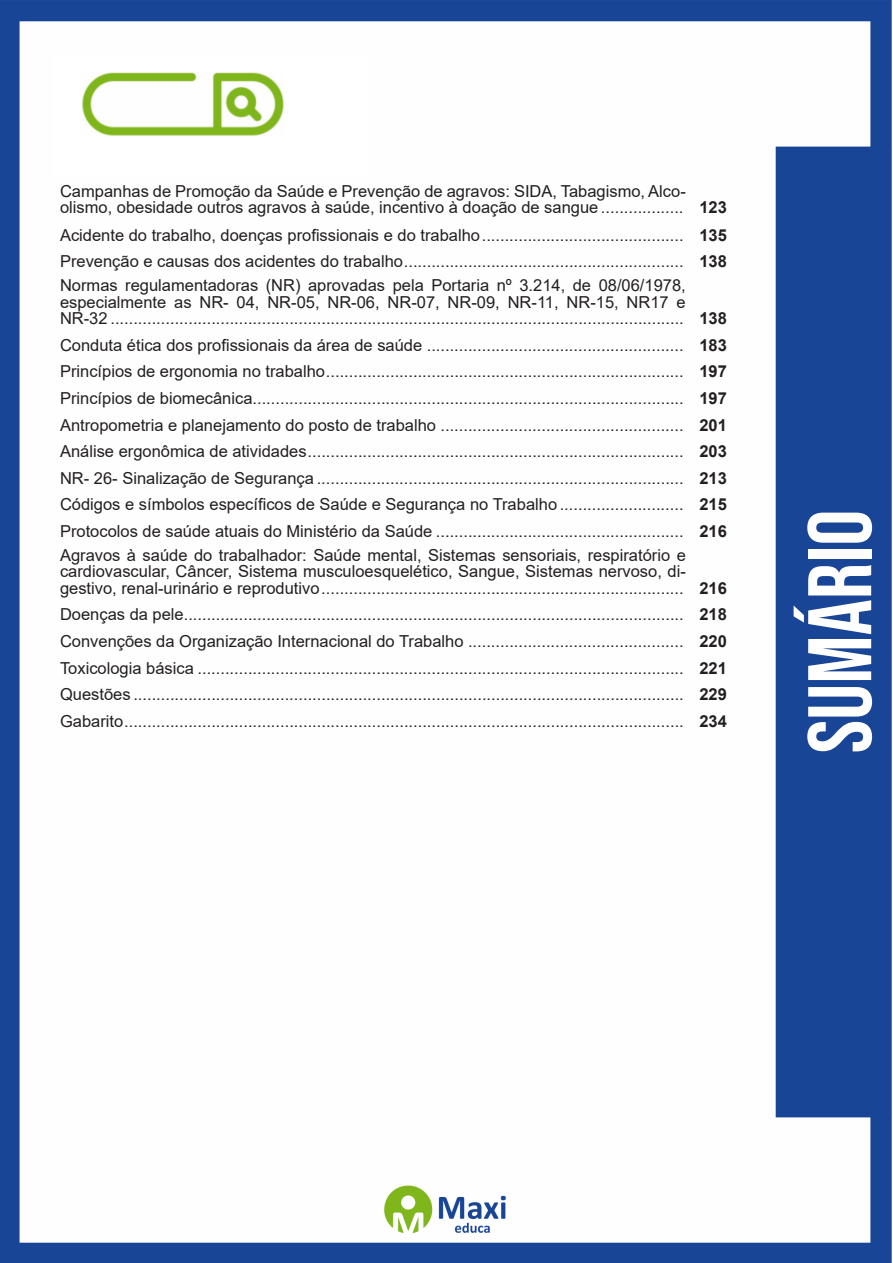
<style>
.page{position:relative;width:893px;height:1263px;background:#fff}
.page>*{position:absolute;margin:0;border:0;box-sizing:border-box;transform-origin:0 0}
.t1{font:90px "Bebas Neue";color:#fff}
.ALTERNATIVAS{font:16.5px/16.5px "Arial";color:#231f20;text-align:justify}
.INDICE{font:700 16.5px "Arial";color:#231f20}
</style>
<div class="page">
<img style="left:0;top:0;width:892px;height:1263px">
<div style="left:53px;top:55px;width:317px;height:121px;background:#fff"></div>
<img style="left:82px;top:72px;width:201px;height:64px">
<p class="ALTERNATIVAS" style="left:60px;top:182px;width:627px">Campanhas de Promoção da Saúde e Prevenção de agravos: SIDA, Tabagismo, Alco&shy;olismo, obesidade outros agravos à saúde, incentivo à doação de sangue ..................</p>
<p class="INDICE" style="left:699px;top:196px;width:29px">123</p>
<p class="ALTERNATIVAS" style="left:60px;top:226px;width:625px">Acidente do trabalho, doenças profissionais e do trabalho............................................</p>
<p class="INDICE" style="left:699px;top:223px;width:29px">135</p>
<p class="ALTERNATIVAS" style="left:60px;top:253px;width:625px">Prevenção e causas dos acidentes do trabalho.............................................................</p>
<p class="INDICE" style="left:699px;top:250px;width:29px">138</p>
<p class="ALTERNATIVAS" style="left:60px;top:277px;width:627px">Normas regulamentadoras (NR) aprovadas pela Portaria nº 3.214, de 08/06/1978, especialmente as NR- 04, NR-05, NR-06, NR-07, NR-09, NR-11, NR-15, NR17 e NR-32 .............................................................................................................................</p>
<p class="INDICE" style="left:699px;top:307px;width:29px">138</p>
<p class="ALTERNATIVAS" style="left:60px;top:337px;width:625px">Conduta ética dos profissionais da área de saúde ........................................................</p>
<p class="INDICE" style="left:699px;top:333px;width:29px">183</p>
<p class="ALTERNATIVAS" style="left:60px;top:363px;width:625px">Princípios de ergonomia no trabalho..............................................................................</p>
<p class="INDICE" style="left:699px;top:360px;width:29px">197</p>
<p class="ALTERNATIVAS" style="left:60px;top:390px;width:625px">Princípios de biomecânica..............................................................................................</p>
<p class="INDICE" style="left:699px;top:386px;width:29px">197</p>
<p class="ALTERNATIVAS" style="left:60px;top:416px;width:625px">Antropometria e planejamento do posto de trabalho .....................................................</p>
<p class="INDICE" style="left:699px;top:413px;width:29px">201</p>
<p class="ALTERNATIVAS" style="left:60px;top:443px;width:625px">Análise ergonômica de atividades..................................................................................</p>
<p class="INDICE" style="left:699px;top:440px;width:29px">203</p>
<p class="ALTERNATIVAS" style="left:60px;top:469px;width:625px">NR- 26- Sinalização de Segurança ................................................................................</p>
<p class="INDICE" style="left:699px;top:466px;width:29px">213</p>
<p class="ALTERNATIVAS" style="left:60px;top:496px;width:625px">Códigos e símbolos específicos de Saúde e Segurança no Trabalho ...........................</p>
<p class="INDICE" style="left:699px;top:493px;width:29px">215</p>
<p class="ALTERNATIVAS" style="left:60px;top:523px;width:625px">Protocolos de saúde atuais do Ministério da Saúde ......................................................</p>
<p class="INDICE" style="left:699px;top:519px;width:29px">216</p>
<p class="ALTERNATIVAS" style="left:60px;top:547px;width:627px">Agravos à saúde do trabalhador: Saúde mental, Sistemas sensoriais, respiratório e cardiovascular, Câncer, Sistema musculoesquelético, Sangue, Sistemas nervoso, di&shy;gestivo, renal-urinário e reprodutivo...............................................................................</p>
<p class="INDICE" style="left:699px;top:576px;width:29px">216</p>
<p class="ALTERNATIVAS" style="left:60px;top:606px;width:625px">Doenças da pele.............................................................................................................</p>
<p class="INDICE" style="left:699px;top:603px;width:29px">218</p>
<p class="ALTERNATIVAS" style="left:60px;top:633px;width:625px">Convenções da Organização Internacional do Trabalho ...............................................</p>
<p class="INDICE" style="left:699px;top:630px;width:29px">220</p>
<p class="ALTERNATIVAS" style="left:60px;top:659px;width:625px">Toxicologia básica ..........................................................................................................</p>
<p class="INDICE" style="left:699px;top:656px;width:29px">221</p>
<p class="ALTERNATIVAS" style="left:60px;top:686px;width:625px">Questões ........................................................................................................................</p>
<p class="INDICE" style="left:699px;top:683px;width:29px">229</p>
<p class="ALTERNATIVAS" style="left:60px;top:713px;width:625px">Gabarito..........................................................................................................................</p>
<p class="INDICE" style="left:699px;top:709px;width:29px">234</p>
<h1 class="t1" style="left:789px;top:753px;width:245px;rotate:-90deg">sumário</h1>
</div>
